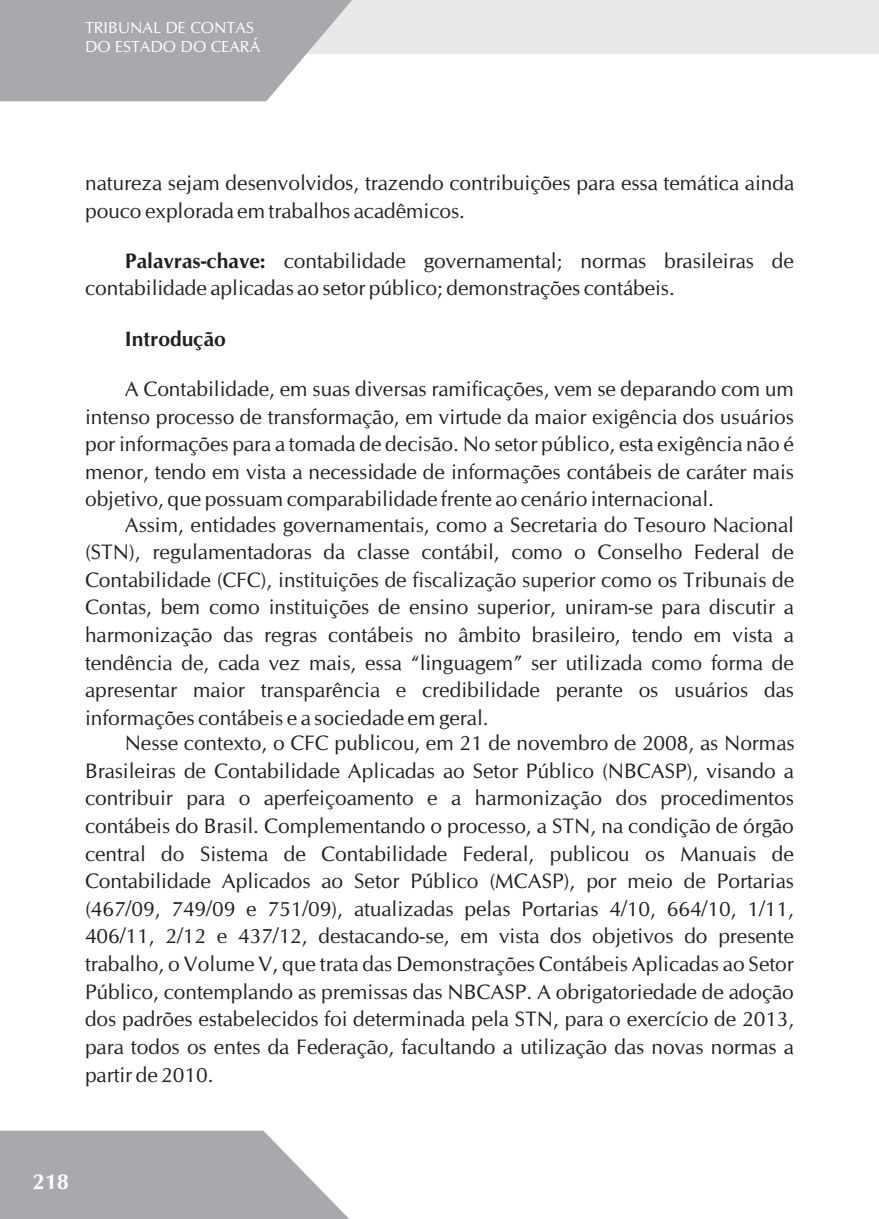
<style>
.page{position:relative;width:879px;height:1219px;background:#fff}
.page>*{position:absolute;margin:0;border:0;box-sizing:border-box;transform-origin:0 0}
.t1{font:700 22px "CG Omega";color:#fff}
.t2{font:21px/27.6px "CG Omega";color:#231f20;text-align:justify}
.t3{font:700 21px "CG Omega";color:#231f20}
.t4{font:16px/19.2px "CG Omega";color:#fff}
.s1{font-weight:700}
</style>
<div class="page">
<div style="left:0;top:0;width:879px;height:53px;background:#e7e8e8"></div>
<svg style="left:0;top:1131px;width:349px;height:88px;background:#b1b3b6"></svg>
<svg style="left:0;top:0;width:352px;height:101px;background:#b0b1b4"></svg>
<p class="t4" style="left:85px;top:19px;width:177px">TRIBUNAL DE CONTAS<br>DO ESTADO DO CEARÁ</p>
<p class="t2" style="left:85px;top:171px;width:710px">natureza sejam desenvolvidos, trazendo contribuições para essa temática ainda pouco explorada em trabalhos acadêmicos.</p>
<p class="t2" style="left:85px;top:248px;width:710px;text-indent:40px"><span class="s1">Palavras-chave:</span> contabilidade governamental; normas brasileiras de contabilidade aplicadas ao setor público; demonstrações contábeis.</p>
<p class="t3" style="left:125px;top:330px;width:103px">Introdução</p>
<p class="t2" style="left:85px;top:376px;width:710px;text-indent:40px">A Contabilidade, em suas diversas ramificações, vem se deparando com um intenso processo de transformação, em virtude da maior exigência dos usuários por informações para a tomada de decisão. No setor público, esta exigência não é menor, tendo em vista a necessidade de informações contábeis de caráter mais objetivo, que possuam comparabilidade frente ao cenário internacional.</p>
<p class="t2" style="left:85px;top:512px;width:711px;text-indent:40px">Assim, entidades governamentais, como a Secretaria do Tesouro Nacional (STN), regulamentadoras da classe contábil, como o Conselho Federal de Contabilidade (CFC), instituições de fiscalização superior como os Tribunais de Contas, bem como instituições de ensino superior, uniram-se para discutir a harmonização das regras contábeis no âmbito brasileiro, tendo em vista a tendência de, cada vez mais, essa “linguagem” ser utilizada como forma de apresentar maior transparência e credibilidade perante os usuários das informações contábeis e a sociedade em geral.</p>
<p class="t2" style="left:85px;top:731px;width:711px;text-indent:40px">Nesse contexto, o CFC publicou, em 21 de novembro de 2008, as Normas Brasileiras de Contabilidade Aplicadas ao Setor Público (NBCASP), visando a contribuir para o aperfeiçoamento e a harmonização dos procedimentos contábeis do Brasil. Complementando o processo, a STN, na condição de órgão central do Sistema de Contabilidade Federal, publicou os Manuais de Contabilidade Aplicados ao Setor Público (MCASP), por meio de Portarias (467/09, 749/09 e 751/09), atualizadas pelas Portarias 4/10, 664/10, 1/11, 406/11, 2/12 e 437/12, destacando-se, em vista dos objetivos do presente trabalho, o Volume V, que trata das Demonstrações Contábeis Aplicadas ao Setor Público, contemplando as premissas das NBCASP. A obrigatoriedade de adoção dos padrões estabelecidos foi determinada pela STN, para o exercício de 2013, para todos os entes da Federação, facultando a utilização das novas normas a partir de 2010.</p>
<p class="t1" style="left:32px;top:1173px;width:38px">218</p>
</div>
